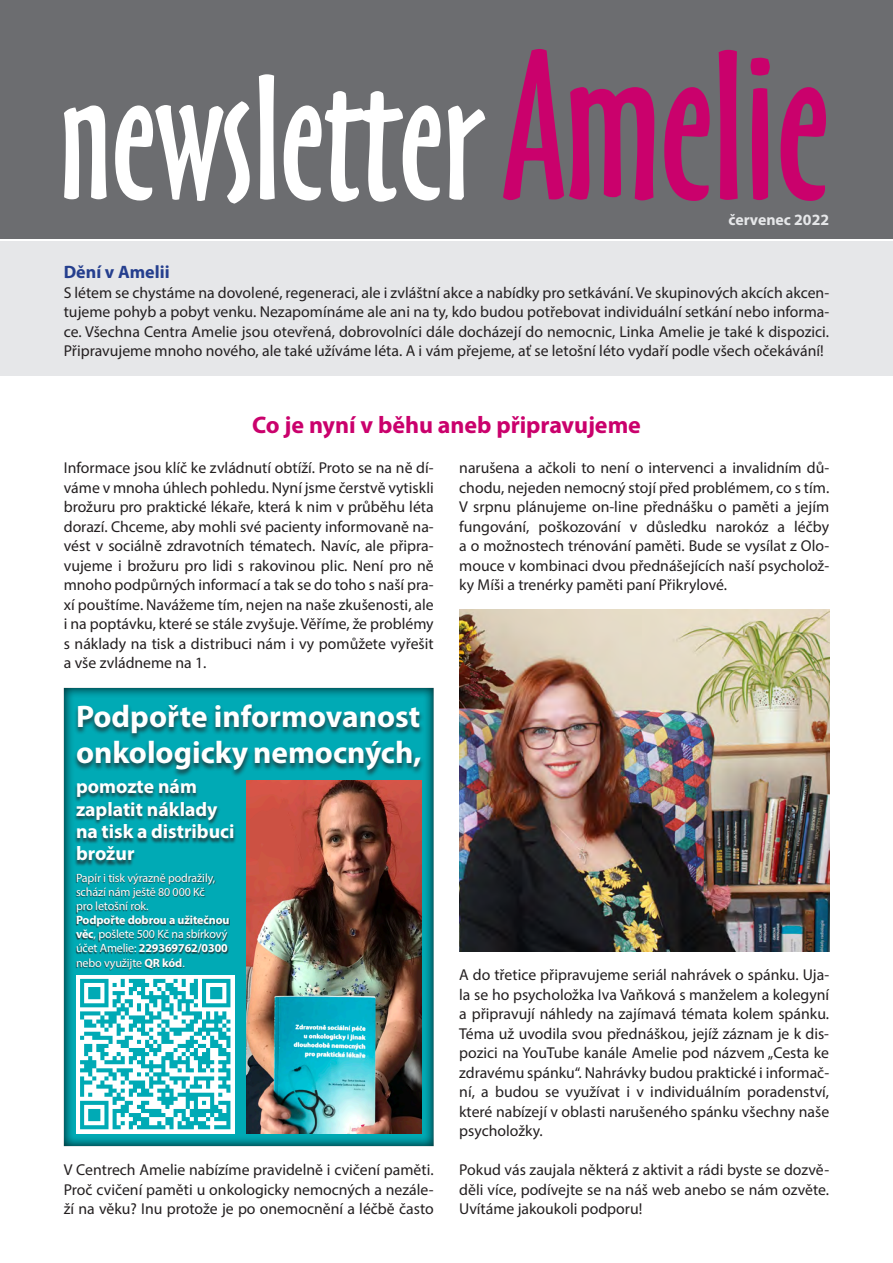
<style>
.page{position:relative;width:893px;height:1263px;background:#fff}
.page>*{position:absolute;margin:0;border:0;box-sizing:border-box;transform-origin:0 0}
.t1{font:164.1px "Oz Handicraft BT";color:#fff}
.t2{font:700 31.35px/36.2px "Myriad Pro";color:#fff}
.t3{font:700 24px "Myriad Pro";letter-spacing:-.005em;color:#ca016c}
.t4{font:700 19.65px/22.4px "Myriad Pro";color:#fff}
.t5{font:700 18px "Myriad Pro";color:#253f8e}
.t6{font:15.75px/19.5px "Myriad Pro";color:#231f20;text-align:justify}
.t7{font:700 15.75px "Myriad Pro";color:#e6e7e9}
.t8{font:12px/14.1px "Myriad Pro";letter-spacing:-.01em;color:#fff}
.s1{font-size:196.5px;color:#ca016c}
.s2{font-weight:700}
</style>
<div class="page">
<div style="left:0;top:0;width:893px;height:238px;background:#6c6d70"></div>
<div style="left:0;top:241px;width:893px;height:135px;background:#e6e7e9"></div>
<div style="left:64px;top:686px;width:370px;height:461px;background:#231f20;opacity:.75"></div>
<div style="left:73px;top:704px;width:352px;height:74px;background:#231f20;opacity:.76"></div>
<img style="left:247px;top:780px;width:174px;height:353px">
<svg style="left:76px;top:975px;width:159px;height:158px"></svg>
<svg style="left:80px;top:979px;width:150px;height:150px"></svg>
<div style="left:75px;top:874px;width:155px;height:97px;background:#231f20;opacity:.75"></div>
<div style="left:74px;top:780px;width:162px;height:86px;background:#231f20;opacity:.75"></div>
<img style="left:459px;top:610px;width:370px;height:341px">
<h1 class="t1" style="left:60px;top:31px;width:771px">newsletter<span class="s1">Amelie</span></h1>
<p class="t7" style="left:728px;top:210px;width:102px">červenec 2022</p>
<p class="t5" style="left:64px;top:260px;width:107px">Dění v Amelii</p>
<p class="t6" style="left:64px;top:283px;width:767px">S létem se chystáme na dovolené, regeneraci, ale i zvláštní akce a nabídky pro setkávání. Ve skupinových akcích akcen&shy;tujeme pohyb a pobyt venku. Nezapomínáme ale ani na ty, kdo budou potřebovat individuální setkání nebo informa&shy;ce. Všechna Centra Amelie jsou otevřená, dobrovolníci dále docházejí do nemocnic, Linka Amelie je také k dispozici.<br>Připravujeme mnoho nového, ale také užíváme léta. A i vám přejeme, ať se letošní léto vydaří podle všech očekávání!</p>
<h3 class="t3" style="left:252px;top:409px;width:390px">Co je nyní v běhu aneb připravujeme</h3>
<p class="t6" style="left:64px;top:458px;width:371px">Informace jsou klíč ke zvládnutí obtíží. Proto se na ně dí&shy;váme v mnoha úhlech pohledu. Nyní jsme čerstvě vytiskli brožuru pro praktické lékaře, která k nim v průběhu léta dorazí. Chceme, aby mohli své pacienty informovaně na&shy;vést v sociálně zdravotních tématech. Navíc, ale připra&shy;vujeme i brožuru pro lidi s rakovinou plic. Není pro ně mnoho podpůrných informací a tak se do toho s naší pra&shy;xí pouštíme. Navážeme tím, nejen na naše zkušenosti, ale i na poptávku, které se stále zvyšuje. Věříme, že problémy s náklady na tisk a distribuci nám i vy pomůžete vyřešit a vše zvládneme na 1.</p>
<p class="t6" style="left:459px;top:458px;width:371px">narušena a ačkoli to není o intervenci a invalidním dů&shy;chodu, nejeden nemocný stojí před problémem, co s tím.<br>V srpnu plánujeme on-line přednášku o paměti a jejím fungování, poškozování v důsledku narokóz a léčby a o možnostech trénování paměti. Bude se vysílat z Olo&shy;mouce v kombinaci dvou přednášejících naší psycholož&shy;ky Míši a trenérky paměti paní Přikrylové.</p>
<h2 class="t2" style="left:76px;top:697px;width:347px">Podpořte informovanost onkologicky nemocných,</h2>
<p class="t4" style="left:76px;top:775px;width:160px">pomozte nám zaplatit náklady na tisk a distribuci brožur</p>
<p class="t8" style="left:76px;top:871px;width:141px">Papír i tisk výrazně podražily, schází nám ještě 80 000 Kč pro letošní rok.</p>
<p class="t8" style="left:76px;top:913px;width:155px"><span class="s2">Podpořte dobrou a užitečnou věc</span>, pošlete 500 Kč na sbírkový účet Amelie: <span class="s2">229369762/0300 </span>nebo využijte <span class="s2">QR kód</span>.</p>
<p class="t6" style="left:64px;top:1160px;width:371px">V Centrech Amelie nabízíme pravidelně i cvičení paměti.<br>Proč cvičení paměti u onkologicky nemocných a nezále&shy;ží na věku? Inu protože je po onemocnění a léčbě často</p>
<p class="t6" style="left:459px;top:965px;width:371px">A do třetice připravujeme seriál nahrávek o spánku. Uja&shy;la se ho psycholožka Iva Vaňková s manželem a kolegyní a připravují náhledy na zajímavá témata kolem spánku.<br>Téma už uvodila svou přednáškou, jejíž záznam je k dis&shy;pozici na YouTube kanále Amelie pod názvem „Cesta ke zdravému spánku“. Nahrávky budou praktické i informač&shy;ní, a budou se využívat i v individuálním poradenství, které nabízejí v oblasti narušeného spánku všechny naše psycholožky.</p>
<p class="t6" style="left:459px;top:1160px;width:371px">Pokud vás zaujala některá z aktivit a rádi byste se dozvě&shy;děli více, podívejte se na náš web anebo se nám ozvěte.<br>Uvítáme jakoukoli podporu!</p>
</div>
